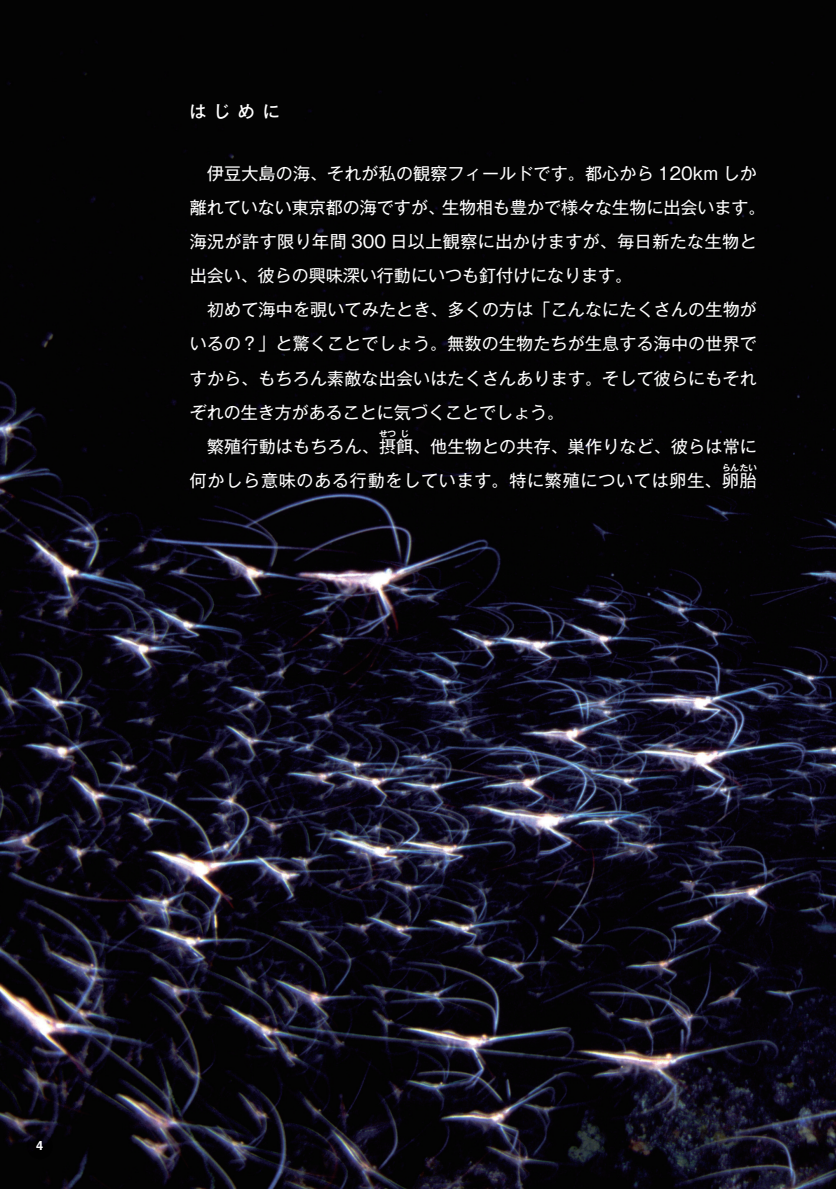
<style>
.page{position:relative;width:836px;height:1189px;background:#fff}
.page>*{position:absolute;margin:0;border:0;box-sizing:border-box;transform-origin:0 0}
.t1{font:17px/34px "Gothic MB101 Pro";letter-spacing:.01em;color:#fff}
.t2{font:17px "Gothic MB101 Pro";letter-spacing:.045em;color:#fff}
.t3{font:500 17px "Gothic MB101 Pro";color:#fff}
.t4{font:700 12.8px "Helvetica";color:#fff}
.t5{font:700 8.6px "Gothic MB101 Pro De";color:#fff}
</style>
<div class="page">
<img style="left:0;top:0;width:836px;height:1189px">
<svg style="left:27px;top:1133px;width:26px;height:26px"></svg>
<p class="t3" style="left:190px;top:97px;width:92px">はじめに</p>
<p class="t1" style="left:190px;top:155px;width:577px">　伊豆大島の海、それが私の観察フィールドです。都心から 120km しか離れていない東京都の海ですが、生物相も豊かで様々な生物に出会います。海況が許す限り年間 300 日以上観察に出かけますが、毎日新たな生物と出会い、彼らの興味深い行動にいつも釘付けになります。<br>　初めて海中を覗いてみたとき、多くの方は「こんなにたくさんの生物がいるの？」と驚くことでしょう。無数の生物たちが生息する海中の世界ですから、もちろん素敵な出会いはたくさんあります。そして彼らにもそれぞれの生き方があることに気づくことでしょう。<br>　繁殖行動はもちろん、摂餌、他生物との共存、巣作りなど、彼らは常に</p>
<p class="t5" style="left:379px;top:426px;width:19px">せつ</p>
<p class="t5" style="left:400px;top:426px;width:10px">じ</p>
<p class="t2" style="left:190px;top:466px;width:568px">何かしら意味のある行動をしています。特に繁殖については卵生、卵胎</p>
<p class="t5" style="left:722px;top:460px;width:36px">らんたい</p>
<p class="t4" style="left:36px;top:1135px;width:9px">4</p>
</div>
